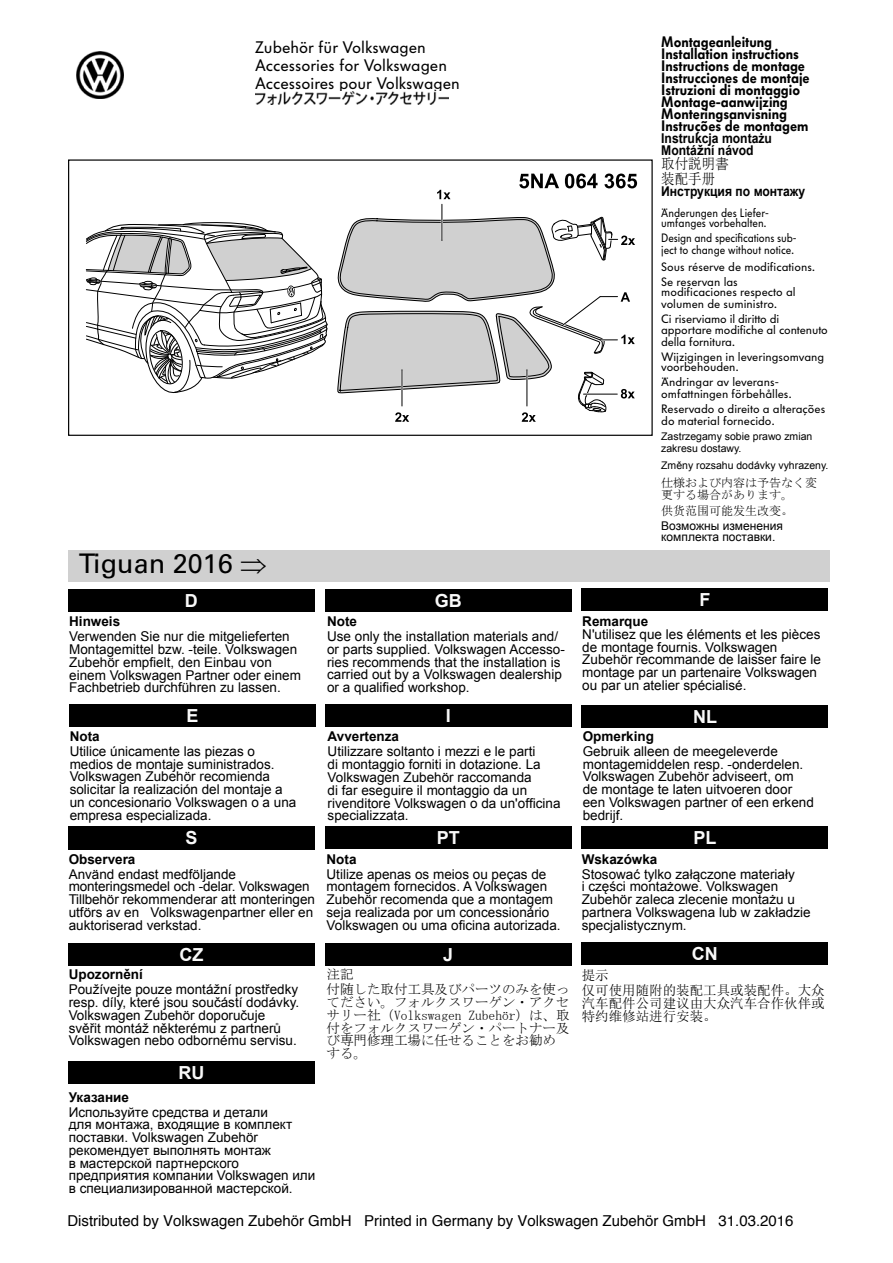
<style>
.page{position:relative;width:893px;height:1263px;background:#fff}
.page>*{position:absolute;margin:0;border:0;box-sizing:border-box;transform-origin:0 0}
.t1{font:27px "Univers";color:#000}
.t2{font:700 18px "Arial";color:#f9f9f9}
.t3{font:16.5px/18px "Volkswagen Copy";color:#000}
.t4{font:15px/12px "Volkswagen Headline";color:#000;scale:.9 1}
.t5{font:15px "Helvetica CE";color:#000}
.t6{font:15px "MS Mincho";color:#000;scale:.9 1}
.t7{font:15px "Sim Sun";color:#000;scale:.9 1}
.t8{font:13.5px/12.8px "Arial";color:#000}
.t9{font:13.5px/12.8px "MS Mincho";color:#000}
.t10{font:700 13.5px "Arial";color:#000}
.t11{font:700 13.5px/12px "Arial";color:#000;scale:.9 1}
.t12{font:13.5px/15px "Sim Sun";color:#000}
.t13{font:12px/15px "Volkswagen Copy Osf";color:#000}
.t14{font:12px/10.5px "Volkswagen Copy Osf";color:#000;scale:.9 1}
.t15{font:12px/12px "Volkswagen Copy";color:#000}
.t16{font:12px/10.5px "Arial";color:#000}
.t17{font:12px/12px "MS Mincho";color:#000}
.t18{font:12px "Sim Sun";color:#000}
.t19{font:10.5px/12px "Arial";color:#000}
</style>
<div class="page">
<img style="left:76px;top:51px;width:48px;height:47px">
<div style="left:68px;top:550px;width:761px;height:31px;background:#d0d0d0"></div>
<svg style="left:519px;top:174px;width:40px;height:14px"></svg>
<svg style="left:565px;top:174px;width:33px;height:14px"></svg>
<svg style="left:604px;top:174px;width:33px;height:14px"></svg>
<svg style="left:437px;top:190px;width:13px;height:9px"></svg>
<hr style="left:442px;top:204px;width:1px;height:37px;background:#000">
<svg style="left:337px;top:217px;width:298px;height:205px"></svg>
<hr style="left:401px;top:371px;width:2px;height:34px;background:#fff">
<hr style="left:402px;top:370px;width:1px;height:36px;background:#000">
<hr style="left:526px;top:371px;width:2px;height:34px;background:#fff">
<hr style="left:527px;top:370px;width:1px;height:36px;background:#000">
<svg style="left:85px;top:222px;width:243px;height:171px"></svg>
<div style="left:68px;top:159px;width:585px;height:277px;border:1px solid #000"></div>
<img style="left:256px;top:92px;width:193px;height:12px">
<div style="left:68px;top:589px;width:247px;height:22px;background:#000"></div>
<div style="left:325px;top:589px;width:247px;height:22px;background:#000"></div>
<div style="left:581px;top:588px;width:247px;height:23px;background:#000"></div>
<div style="left:69px;top:705px;width:247px;height:22px;background:#000"></div>
<div style="left:325px;top:705px;width:247px;height:22px;background:#000"></div>
<div style="left:581px;top:705px;width:247px;height:22px;background:#000"></div>
<div style="left:68px;top:827px;width:247px;height:22px;background:#000"></div>
<div style="left:325px;top:827px;width:247px;height:22px;background:#000"></div>
<div style="left:582px;top:826px;width:246px;height:22px;background:#000"></div>
<div style="left:68px;top:943px;width:247px;height:22px;background:#000"></div>
<div style="left:325px;top:943px;width:247px;height:22px;background:#000"></div>
<div style="left:581px;top:942px;width:247px;height:23px;background:#000"></div>
<div style="left:68px;top:1061px;width:247px;height:22px;background:#000"></div>
<p class="t3" style="left:255px;top:39px;width:206px">Zubehör für Volkswagen<br>Accessories for Volkswagen<br>Accessoires pour Volkswagen</p>
<h1 class="t1" style="left:79px;top:554px;width:190px">Tiguan 2016 ⇒</h1>
<p class="t4" style="left:661px;top:37px;width:166px">Montageanleitung<br>Installation instructions<br>Instructions de montage<br>Instrucciones de montaje<br>Istruzioni di montaggio<br>Montage-aanwijzing<br>Monteringsanvisning<br>Instruções de montagem</p>
<p class="t11" style="left:661px;top:133px;width:125px">Instrukcja montażu<br>Montážní návod</p>
<p class="t6" style="left:661px;top:156px;width:76px">取付説明書</p>
<p class="t7" style="left:661px;top:171px;width:61px">装配手册</p>
<p class="t11" style="left:661px;top:185px;width:162px">Инструкция по монтажу</p>
<p class="t14" style="left:661px;top:208px;width:121px">Änderungen des Liefer&shy;umfanges vorbehalten.</p>
<p class="t14" style="left:661px;top:233px;width:152px;line-height:12px">Design and specifications sub&shy;ject to change without notice.</p>
<p class="t13" style="left:661px;top:260px;width:155px">Sous réserve de modifications.<br>Se reservan las</p>
<p class="t13" style="left:661px;top:287px;width:136px;line-height:12px">modificaciones respecto al volumen de suministro.</p>
<p class="t13" style="left:661px;top:315px;width:168px;line-height:10.5px">Ci riserviamo il diritto di apportare modifiche al contenuto</p>
<p class="t13" style="left:661px;top:335px;width:165px">della fornitura.<br>Wijzigingen in leveringsomvang</p>
<p class="t13" style="left:661px;top:360px;width:119px">voorbehouden.<br>Ändringar av leverans-</p>
<p class="t13" style="left:661px;top:387px;width:132px">omfattningen förbehålles.</p>
<p class="t15" style="left:661px;top:404px;width:166px">Reservado o direito a alterações do material fornecido.</p>
<p class="t19" style="left:661px;top:431px;width:153px">Zastrzegamy sobie prawo zmian zakresu dostawy.</p>
<p class="t19" style="left:661px;top:459px;width:169px">Změny r ozsahu dodávky vyhrazeny.</p>
<p class="t17" style="left:661px;top:477px;width:157px">仕様および内容は予告なく変更する場合があります。</p>
<p class="t18" style="left:661px;top:505px;width:133px">供货范围可能发生改变。</p>
<p class="t16" style="left:661px;top:521px;width:123px">Возможны изменения комплекта поставки.</p>
<h2 class="t2" style="left:185px;top:590px;width:14px">D</h2>
<h2 class="t2" style="left:435px;top:590px;width:28px">GB</h2>
<h2 class="t2" style="left:699px;top:590px;width:12px">F</h2>
<p class="t10" style="left:69px;top:614px;width:53px">Hinweis</p>
<p class="t8" style="left:69px;top:630px;width:233px">Verwenden Sie nur die mitgelieferten Montagemittel bzw. -teile. Volkswagen Zubehör empfielt, den Einbau von einem Volkswagen Partner oder einem Fachbetrieb durchführen zu lassen.</p>
<p class="t10" style="left:327px;top:614px;width:31px">Note</p>
<p class="t8" style="left:327px;top:630px;width:239px">Use only the installation materials and/ or parts supplied. Volkswagen Accesso&shy;ries recommends that the installation is carried out by a Volkswagen dealership or a qualified workshop.</p>
<p class="t10" style="left:582px;top:614px;width:68px">Remarque</p>
<p class="t8" style="left:582px;top:628px;width:240px">N'utilisez que les éléments et les pièces de montage fournis. Volkswagen Zubehör recommande de laisser faire le montage par un partenaire Volkswagen ou par un atelier spécialisé.</p>
<h2 class="t2" style="left:186px;top:706px;width:14px">E</h2>
<h2 class="t2" style="left:446px;top:706px;width:7px">I</h2>
<h2 class="t2" style="left:693px;top:706px;width:25px">NL</h2>
<p class="t10" style="left:70px;top:729px;width:31px">Nota</p>
<p class="t8" style="left:70px;top:745px;width:228px">Utilice únicamente las piezas o medios de montaje suministrados.<br>Volkswagen Zubehör recomienda solicitar la realización del montaje a un concesionario Volkswagen o a una empresa especializada.</p>
<p class="t10" style="left:328px;top:729px;width:73px">Avvertenza</p>
<p class="t8" style="left:328px;top:745px;width:234px">Utilizzare soltanto i mezzi e le parti<br>di montaggio forniti in dotazione. La Volkswagen Zubehör raccomanda<br>di far eseguire il montaggio da un rivenditore Volkswagen o da un'officina specializzata.</p>
<p class="t10" style="left:583px;top:729px;width:73px">Opmerking</p>
<p class="t8" style="left:583px;top:745px;width:233px">Gebruik alleen de meegeleverde montagemiddelen resp. -onderdelen.<br>Volkswagen Zubehör adviseert, om<br>de montage te laten uitvoeren door een Volkswagen partner of een erkend bedrijf.</p>
<h2 class="t2" style="left:185px;top:828px;width:14px">S</h2>
<h2 class="t2" style="left:437px;top:828px;width:25px">PT</h2>
<h2 class="t2" style="left:694px;top:827px;width:25px">PL</h2>
<p class="t10" style="left:69px;top:851px;width:68px">Observera</p>
<p class="t8" style="left:69px;top:867px;width:248px">Använd endast medföljande monteringsmedel och -delar. Volkswagen Tillbehör rekommenderar att monteringen utförs av en Volkswagenpartner eller en auktoriserad verkstad.</p>
<p class="t10" style="left:327px;top:851px;width:31px">Nota</p>
<p class="t8" style="left:327px;top:868px;width:236px">Utilize apenas os meios ou peças de montagem fornecidos. A Volkswagen Zubehör recomenda que a montagem seja realizada por um concessionário Volkswagen ou uma oficina autorizada.</p>
<p class="t10" style="left:582px;top:851px;width:77px">Wskazówka</p>
<p class="t8" style="left:582px;top:868px;width:230px">Stosować tylko załączone materiały<br>i części montażowe. Volkswagen<br>Zubehör zaleca zlecenie montażu u partnera Volkswagena lub w zakładzie specjalistycznym.</p>
<h2 class="t2" style="left:179px;top:944px;width:25px">CZ</h2>
<h2 class="t2" style="left:443px;top:944px;width:12px">J</h2>
<h2 class="t2" style="left:692px;top:944px;width:27px">CN</h2>
<p class="t10" style="left:69px;top:967px;width:76px">Upozornění</p>
<p class="t8" style="left:69px;top:983px;width:232px">Používejte pouze montážní prostředky resp. díly, které jsou součástí dodávky.<br>Volkswagen Zubehör doporučuje svěřit montáž některému z partnerů Volkswagen nebo odbornému servisu.</p>
<h2 class="t2" style="left:178px;top:1062px;width:27px">RU</h2>
<p class="t10" style="left:69px;top:1089px;width:62px">Указание</p>
<p class="t8" style="left:69px;top:1105px;width:248px">Используйте средства и детали<br>для монтажа, входящие в комплект поставки. Volkswagen Zubehör рекомендует выполнять монтаж<br>в мастерской партнерского предприятия компании Volkswagen или в специализированной мастерской.</p>
<p class="t9" style="left:327px;top:967px;width:244px;line-height:15px">注記<br>付随した取付工具及びパーツのみを使っ</p>
<p class="t9" style="left:327px;top:996px;width:244px">てださい。フォルクスワーゲン・アクセサリー社（Volkswagen Zubehör）は、取付をフォルクスワーゲン・パートナー及び専門修理工場に任せることをお勧めする。</p>
<p class="t12" style="left:582px;top:968px;width:244px">提示<br>仅可使用随附的装配工具或装配件。大众</p>
<p class="t12" style="left:582px;top:997px;width:244px;line-height:12.8px">汽车配件公司建议由大众汽车合作伙伴或特约维修站进行安装。</p>
<p class="t5" style="left:67px;top:1215px;width:728px">Distributed by Volkswagen Zubehör GmbH Printed in Germany by Volkswagen Zubehör GmbH 31.03.2016</p>
</div>
